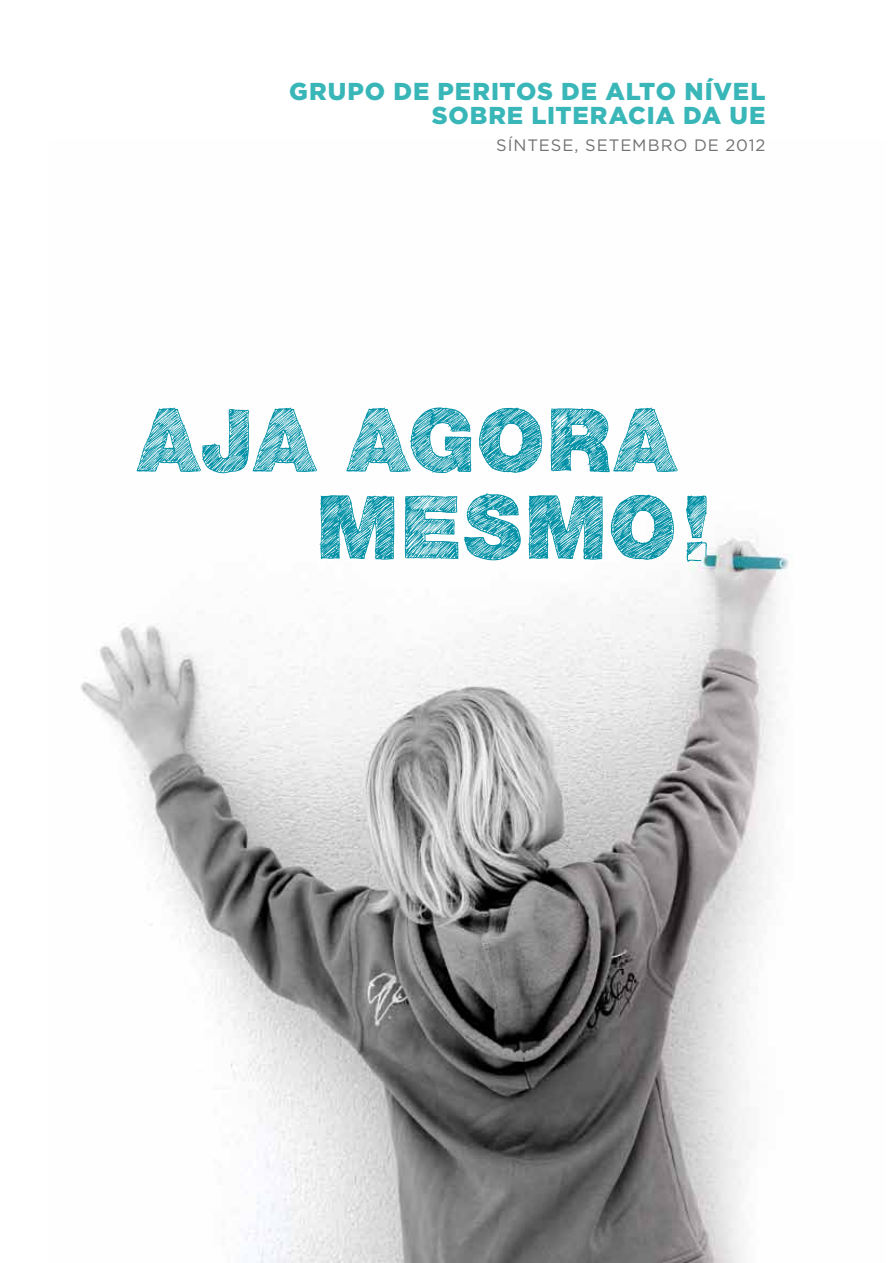
<style>
.page{position:relative;width:893px;height:1263px;background:#fff}
.page>*{position:absolute;margin:0;border:0;box-sizing:border-box;transform-origin:0 0}
.t1{font:900 87px/87px "Sketchetik";letter-spacing:.01em;color:#0092a7;text-align:right}
.t2{font:900 24.45px/24px "Gotham";letter-spacing:.035em;color:#39b6b8;text-align:right}
.t3{font:16.5px "Gotham";letter-spacing:.055em;color:#707172}
</style>
<div class="page">
<img style="left:81px;top:537px;width:708px;height:726px">
<svg style="left:686px;top:495px;width:21px;height:67px"></svg>
<p class="t2" style="left:289px;top:79px;width:478px">GRUPO DE PERITOS DE ALTO NÍVEL<br>SOBRE LITERACIA DA UE</p>
<p class="t3" style="left:496px;top:135px;width:271px">SÍNTESE, SETEMBRO DE 2012</p>
<h1 class="t1" style="left:135px;top:396px;width:542px">AJA AGORA<br>MESMO</h1>
</div>
